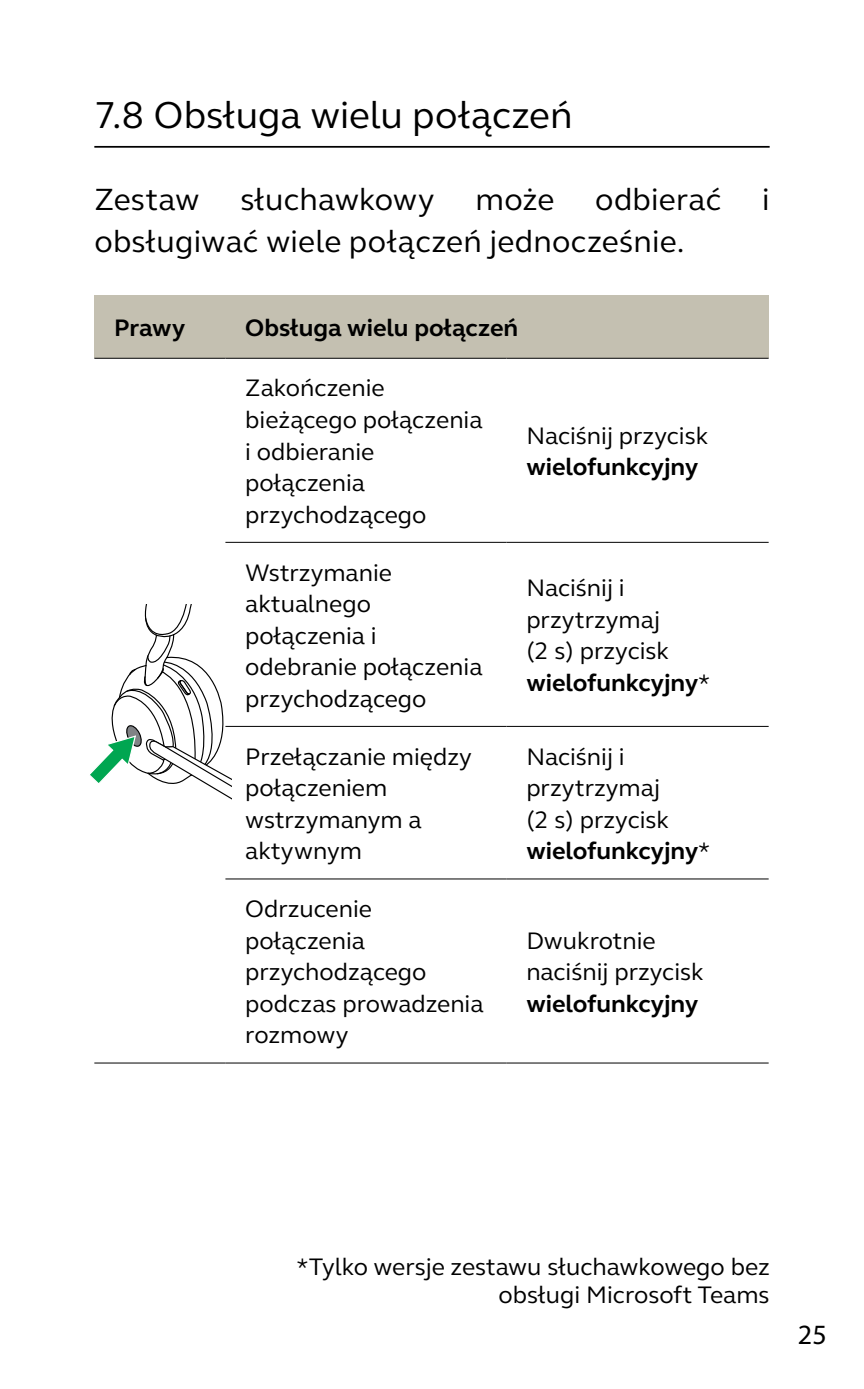
<style>
.page{position:relative;width:864px;height:1389px;background:#fff}
.page>*{position:absolute;margin:0;border:0;box-sizing:border-box;transform-origin:0 0}
.t1{font:38.5px "GN Elliot";color:#000}
.t2{font:31.5px "GN Elliot";letter-spacing:.01em;color:#000}
.t3{font:28px "Myriad Pro";color:#000}
.t4{font:24.5px/31.5px "GN Elliot";color:#000}
.t5{font:700 24.5px "GN Elliot";color:#000}
.s1{font-weight:700}
</style>
<div class="page">
<hr style="left:94px;top:146px;width:675px;height:2px;background:#000">
<div style="left:94px;top:296px;width:131px;height:62px;background:#c4c0b1"></div>
<div style="left:225px;top:296px;width:543px;height:62px;background:#c4c0b1"></div>
<hr style="left:94px;top:358px;width:131px;height:1px;background:#000">
<hr style="left:225px;top:358px;width:281px;height:1px;background:#000">
<hr style="left:506px;top:358px;width:262px;height:1px;background:#000">
<hr style="left:94px;top:1062px;width:131px;height:2px;background:#000">
<hr style="left:225px;top:542px;width:281px;height:1px;background:#000">
<hr style="left:506px;top:542px;width:262px;height:1px;background:#000">
<hr style="left:225px;top:726px;width:281px;height:1px;background:#000">
<hr style="left:506px;top:726px;width:262px;height:1px;background:#000">
<hr style="left:225px;top:878px;width:281px;height:2px;background:#000">
<hr style="left:506px;top:878px;width:262px;height:2px;background:#000">
<hr style="left:225px;top:1062px;width:281px;height:2px;background:#000">
<hr style="left:506px;top:1062px;width:262px;height:2px;background:#000">
<svg style="left:90px;top:605px;width:141px;height:194px"></svg>
<h1 class="t1" style="left:94px;top:89px;width:479px">7.8 Obsługa wielu połączeń</h1>
<p class="t2" style="left:94px;top:178px;width:107px">Zestaw</p>
<p class="t2" style="left:240px;top:178px;width:195px">słuchawkowy</p>
<p class="t2" style="left:475px;top:178px;width:80px">może</p>
<p class="t2" style="left:595px;top:178px;width:127px">odbierać</p>
<p class="t2" style="left:761px;top:178px;width:9px">i</p>
<p class="t2" style="left:94px;top:220px;width:591px">obsługiwać wiele połączeń jednocześnie.</p>
<p class="t5" style="left:114px;top:311px;width:73px">Prawy</p>
<p class="t5" style="left:245px;top:311px;width:274px">Obsługa wielu połączeń</p>
<p class="t4" style="left:245px;top:372px;width:239px">Zakończenie bieżącego połączenia i odbieranie połączenia przychodzącego</p>
<p class="t4" style="left:526px;top:419px;width:183px">Naciśnij przycisk</p>
<p class="t5" style="left:526px;top:451px;width:173px">wielofunkcyjny</p>
<p class="t4" style="left:245px;top:556px;width:239px">Wstrzymanie aktualnego połączenia i odebranie połączenia przychodzącego</p>
<p class="t4" style="left:526px;top:572px;width:185px">Naciśnij i przytrzymaj<br>(2 s) przycisk <span class="s1">wielofunkcyjny</span>*</p>
<p class="t4" style="left:245px;top:740px;width:228px">Przełączanie między połączeniem wstrzymanym a aktywnym</p>
<p class="t4" style="left:526px;top:740px;width:185px">Naciśnij i przytrzymaj<br>(2 s) przycisk <span class="s1">wielofunkcyjny</span>*</p>
<p class="t4" style="left:245px;top:893px;width:240px">Odrzucenie połączenia przychodzącego podczas prowadzenia rozmowy</p>
<p class="t4" style="left:526px;top:924px;width:179px">Dwukrotnie naciśnij przycisk</p>
<p class="t5" style="left:526px;top:987px;width:173px">wielofunkcyjny</p>
<p class="t4" style="left:296px;top:1252px;width:474px;line-height:28px;text-align:right">*Tylko wersje zestawu słuchawkowego bez obsługi Microsoft Teams</p>
<p class="t3" style="left:797px;top:1317px;width:30px">25</p>
</div>
